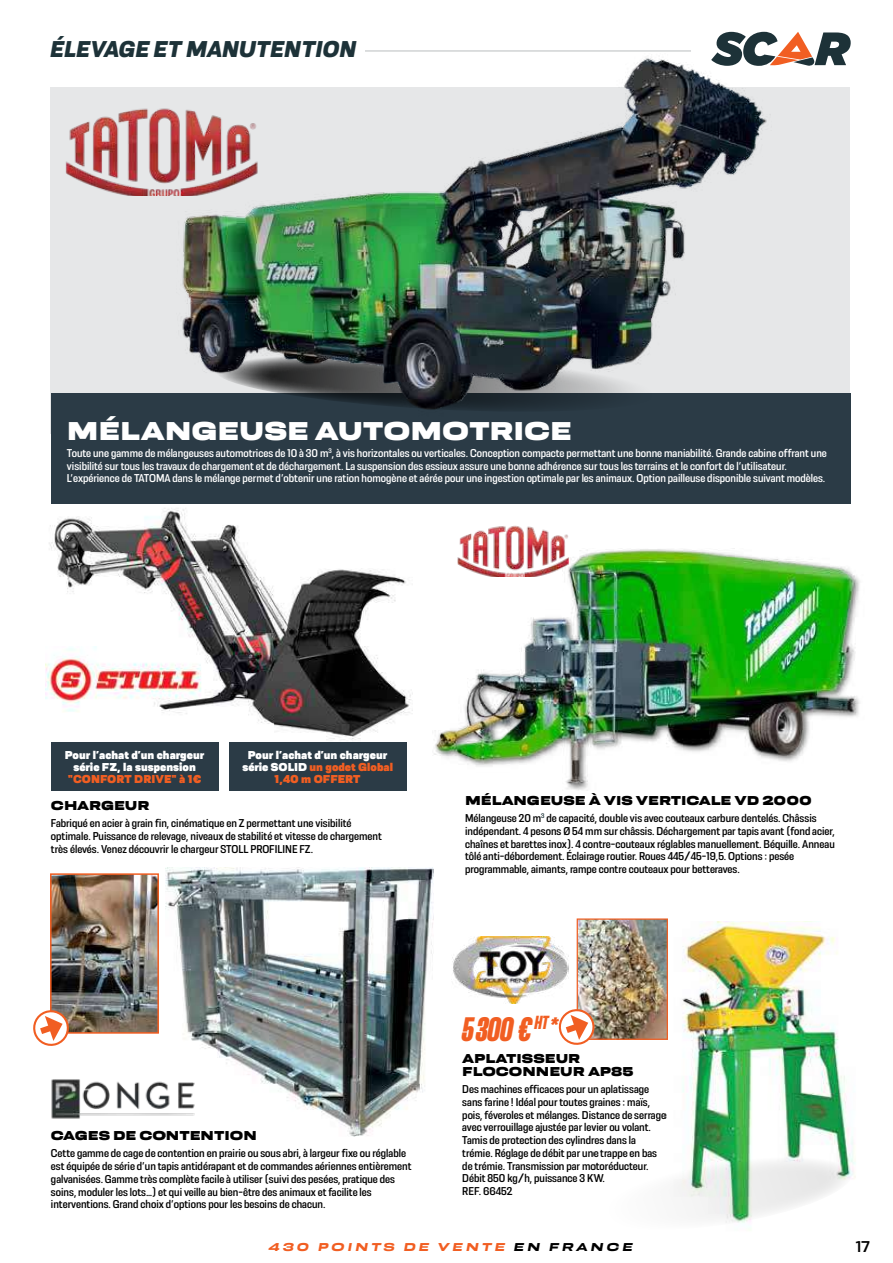
<style>
.page{position:relative;width:893px;height:1263px;background:#fff}
.page>*{position:absolute;margin:0;border:0;box-sizing:border-box;transform-origin:0 0}
.t1{font:italic 900 condensed 36px "Resolve";color:#f15e22}
.t2{font:27px "Resolve Black Wd";letter-spacing:-.005em;color:#fff}
.t3{font:italic 700 24px "Resolve";color:#1d3238}
.t4{font:16.5px "Resolve";color:#000}
.t5{font:13.5px/13.5px "Resolve Black Wd";color:#000}
.t6{font:12px/12.8px "Resolve Semibold Nrw";color:#000}
.t7{font:12px/12.8px "Resolve Semibold Nrw";color:#fff}
.t8{font:900 12px/12px "Resolve";color:#fff;text-align:center}
.t9{font:italic 700 expanded 12px "Resolve";letter-spacing:.23em;color:#f15e22}
.t10{font:900 12px "Resolve";color:#f15e22}
.s1{color:#f15e22}
.s2{color:#000}
</style>
<div class="page">
<svg style="left:718px;top:32px;width:133px;height:34px"></svg>
<div style="left:50px;top:87px;width:800px;height:347px;background:#e6e7e8"></div>
<div style="left:51px;top:394px;width:799px;height:110px;background:#2b3b46"></div>
<img style="left:65px;top:116px;width:44px;height:76px">
<img style="left:109px;top:38px;width:676px;height:372px">
<img style="left:45px;top:508px;width:368px;height:241px">
<img style="left:46px;top:646px;width:170px;height:66px">
<img style="left:434px;top:548px;width:426px;height:243px">
<img style="left:456px;top:525px;width:115px;height:52px">
<img style="left:452px;top:937px;width:117px;height:66px">
<img style="left:682px;top:921px;width:174px;height:257px">
<svg style="left:674px;top:1150px;width:181px;height:73px"></svg>
<img style="left:579px;top:920px;width:87px;height:118px">
<div style="left:577px;top:918px;width:91px;height:122px;border:1px solid #f15e22"></div>
<img style="left:53px;top:876px;width:103px;height:155px">
<div style="left:50px;top:873px;width:109px;height:161px;border:2px solid #f15e22"></div>
<img style="left:166px;top:868px;width:268px;height:268px">
<img style="left:51px;top:1074px;width:149px;height:48px">
<svg style="left:33px;top:1009px;width:37px;height:37px"></svg>
<svg style="left:558px;top:1008px;width:38px;height:37px"></svg>
<div style="left:51px;top:742px;width:168px;height:49px;background:#2b3b46"></div>
<div style="left:229px;top:742px;width:177px;height:49px;background:#2b3b46"></div>
<h3 class="t3" style="left:50px;top:37px;width:308px">ÉLEVAGE ET MANUTENTION</h3>
<h2 class="t2" style="left:67px;top:416px;width:506px">MÉLANGEUSE AUTOMOTRICE</h2>
<p class="t7" style="left:67px;top:446px;width:761px">Toute une gamme de mélangeuses automotrices de 10 à 30 m<sup>3</sup>, à vis horizontales ou verticales. Conception compacte permettant une bonne maniabilité. Grande cabine offrant une visibilité sur tous les travaux de chargement et de déchargement. La suspension des essieux assure une bonne adhérence sur tous les terrains et le confort de l’utilisateur.<br>L’expérience de TATOMA dans le mélange permet d’obtenir une ration homogène et aérée pour une ingestion optimale par les animaux. Option pailleuse disponible suivant modèles.</p>
<p class="t8" style="left:65px;top:750px;width:141px">Pour l’achat d’un chargeur série FZ, la suspension</p>
<p class="t10" style="left:68px;top:774px;width:135px">"CONFORT DRIVE" à 1€</p>
<p class="t8" style="left:242px;top:750px;width:152px">Pour l’achat d’un chargeur série SOLID <span class="s1">un godet Global<br>1,40 m OFFERT</span></p>
<p class="t5" style="left:51px;top:799px;width:100px">CHARGEUR</p>
<p class="t6" style="left:51px;top:817px;width:332px">Fabriqué en acier à grain fin, cinématique en Z permettant une visibilité optimale. Puissance de relevage, niveaux de stabilité et vitesse de chargement très élevés. Venez découvrir le chargeur STOLL PROFILINE FZ.</p>
<p class="t5" style="left:465px;top:793px;width:348px">MÉLANGEUSE À VIS VERTICALE VD 2000</p>
<p class="t6" style="left:465px;top:812px;width:371px">Mélangeuse 20 m<sup>3</sup> de capacité, double vis avec couteaux carbure dentelés. Châssis indépendant. 4 pesons Ø 54 mm sur châssis. Déchargement par tapis avant (fond acier, chaînes et barettes inox). 4 contre-couteaux réglables manuellement. Béquille. Anneau tôlé anti-débordement. Éclairage routier. Roues 445/45-19,5. Options : pesée programmable, aimants, rampe contre couteaux pour betteraves.</p>
<p class="t5" style="left:51px;top:1129px;width:207px">CAGES DE CONTENTION</p>
<p class="t6" style="left:51px;top:1147px;width:362px">Cette gamme de cage de contention en prairie ou sous abri, à largeur fixe ou réglable est équipée de série d’un tapis antidérapant et de commandes aériennes entièrement galvanisées. Gamme très complète facile à utiliser (suivi des pesées, pratique des soins, moduler les lots…) et qui veille au bien-être des animaux et facilite les interventions. Grand choix d’options pour les besoins de chacun.</p>
<h1 class="t1" style="left:462px;top:1016px;width:97px">5 300 € <sup>HT</sup>*</h1>
<p class="t5" style="left:462px;top:1051px;width:173px">APLATISSEUR<br>FLOCONNEUR AP85</p>
<p class="t6" style="left:462px;top:1083px;width:205px">Des machines efficaces pour un aplatissage sans farine ! Idéal pour toutes graines : maïs, pois, féveroles et mélanges. Distance de serrage avec verrouillage ajustée par levier ou volant.<br>Tamis de protection des cylindres dans la trémie. Réglage de débit par une trappe en bas de trémie. Transmission par motoréducteur.<br>Débit 850 kg/h, puissance 3 KW.<br>REF. 66452</p>
<p class="t9" style="left:269px;top:1243px;width:366px">430 POINTS DE VENTE <span class="s2">EN FRANCE</span></p>
<h3 class="t4" style="left:856px;top:1241px;width:16px">17</h3>
</div>
